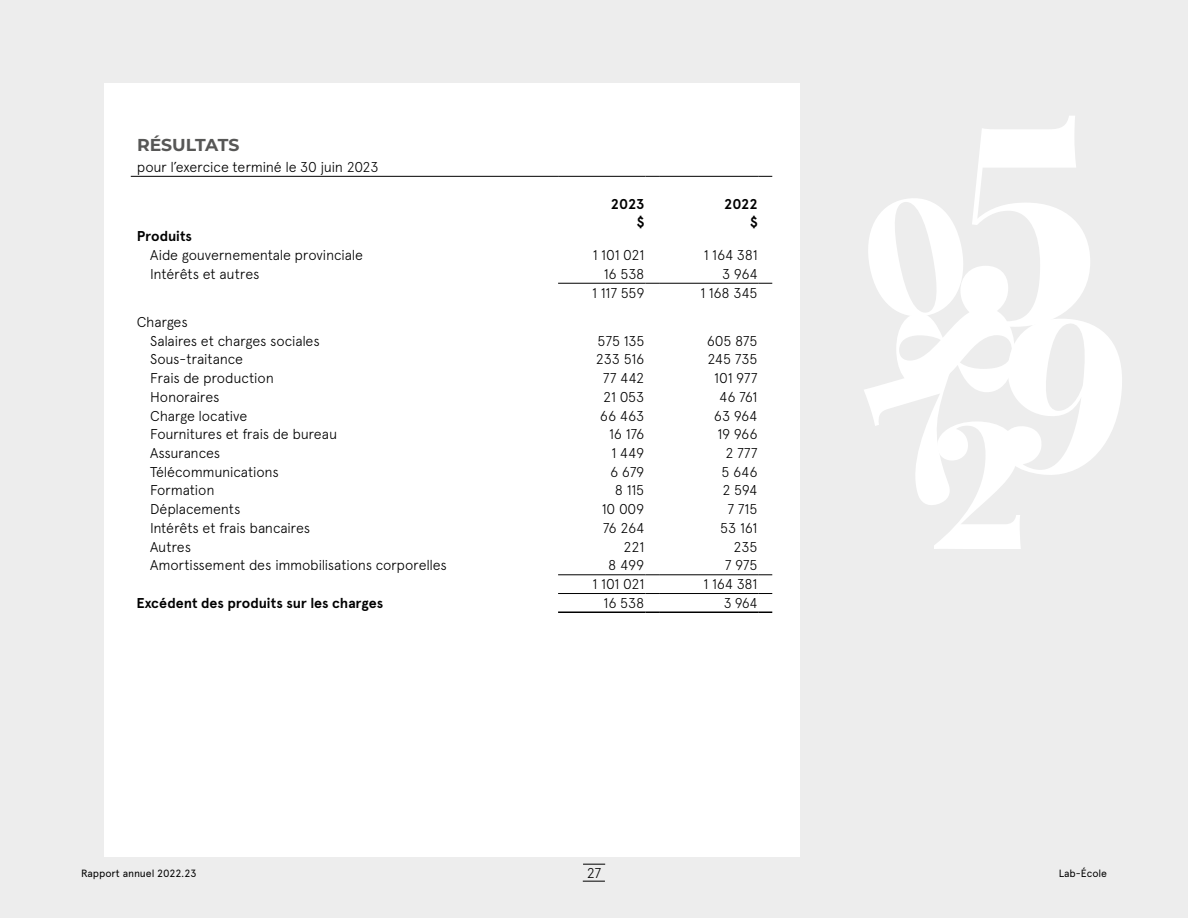
<style>
.page{position:relative;width:1188px;height:918px;background:#ededed}
.page>*{position:absolute;margin:0;border:0;box-sizing:border-box;transform-origin:0 0}
.t1{font:700 17.25px "Montserrat";letter-spacing:-.005em;color:#575756}
.t2{font:300 14.25px/18.8px "Apercu";letter-spacing:-.015em;color:#000}
.t3{font:700 14.25px "Apercu";letter-spacing:-.005em;color:#000}
.t4{font:10.5px "Apercu";letter-spacing:-.01em;color:#000}
</style>
<div class="page">
<svg style="left:583px;top:864px;width:22px;height:1px"></svg>
<svg style="left:583px;top:881px;width:22px;height:1px"></svg>
<div style="left:104px;top:83px;width:696px;height:773px;background:#fff"></div>
<hr style="left:558px;top:176px;width:88px;height:1px;background:#000">
<svg style="left:646px;top:176px;width:13px;height:1px"></svg>
<hr style="left:659px;top:176px;width:100px;height:1px;background:#000">
<svg style="left:759px;top:176px;width:13px;height:1px"></svg>
<hr style="left:131px;top:176px;width:427px;height:1px;background:#000">
<hr style="left:558px;top:283px;width:88px;height:1px;background:#000">
<svg style="left:646px;top:283px;width:13px;height:1px"></svg>
<hr style="left:659px;top:283px;width:100px;height:1px;background:#000">
<svg style="left:759px;top:283px;width:13px;height:1px"></svg>
<hr style="left:558px;top:574px;width:88px;height:1px;background:#000">
<svg style="left:646px;top:574px;width:13px;height:1px"></svg>
<hr style="left:659px;top:574px;width:100px;height:1px;background:#000">
<svg style="left:759px;top:574px;width:13px;height:1px"></svg>
<hr style="left:558px;top:593px;width:88px;height:1px;background:#000">
<svg style="left:646px;top:593px;width:13px;height:1px"></svg>
<hr style="left:659px;top:593px;width:100px;height:1px;background:#000">
<svg style="left:759px;top:593px;width:13px;height:1px"></svg>
<hr style="left:558px;top:612px;width:88px;height:1px;background:#000">
<svg style="left:646px;top:612px;width:13px;height:1px"></svg>
<hr style="left:659px;top:612px;width:100px;height:1px;background:#000">
<svg style="left:759px;top:612px;width:13px;height:1px"></svg>
<p class="t1" style="left:137px;top:133px;width:104px">RÉSULTATS</p>
<p class="t2" style="left:137px;top:158px;width:244px">pour l’exercice terminé le 30 juin 2023</p>
<p class="t3" style="left:611px;top:196px;width:35px">2023</p>
<p class="t3" style="left:724px;top:196px;width:35px">2022</p>
<p class="t3" style="left:637px;top:213px;width:9px">$</p>
<p class="t3" style="left:750px;top:213px;width:9px">$</p>
<p class="t3" style="left:137px;top:228px;width:57px">Produits</p>
<p class="t2" style="left:150px;top:246px;width:214px">Aide gouvernementale provinciale</p>
<p class="t2" style="left:593px;top:246px;width:53px">1 101 021</p>
<p class="t2" style="left:704px;top:246px;width:55px">1 164 381</p>
<p class="t2" style="left:150px;top:264px;width:111px">Intérêts et autres</p>
<p class="t2" style="left:604px;top:264px;width:42px">16 538</p>
<p class="t2" style="left:722px;top:264px;width:37px">3 964</p>
<p class="t2" style="left:592px;top:283px;width:54px">1 117 559</p>
<p class="t2" style="left:700px;top:283px;width:59px">1 168 345</p>
<p class="t2" style="left:150px;top:312px;width:171px;text-indent:-13px">Charges<br>Salaires et charges sociales</p>
<p class="t2" style="left:598px;top:331px;width:48px">575 135</p>
<p class="t2" style="left:707px;top:331px;width:52px">605 875</p>
<p class="t2" style="left:150px;top:350px;width:94px">Sous-traitance</p>
<p class="t2" style="left:596px;top:350px;width:50px">233 516</p>
<p class="t2" style="left:707px;top:350px;width:52px">245 735</p>
<p class="t2" style="left:150px;top:369px;width:125px">Frais de production</p>
<p class="t2" style="left:603px;top:369px;width:43px">77 442</p>
<p class="t2" style="left:714px;top:369px;width:45px">101 977</p>
<p class="t2" style="left:150px;top:387px;width:71px">Honoraires</p>
<p class="t2" style="left:603px;top:387px;width:43px">21 053</p>
<p class="t2" style="left:719px;top:387px;width:40px">46 761</p>
<p class="t2" style="left:150px;top:406px;width:99px">Charge locative</p>
<p class="t2" style="left:600px;top:406px;width:46px">66 463</p>
<p class="t2" style="left:714px;top:406px;width:45px">63 964</p>
<p class="t2" style="left:150px;top:425px;width:189px">Fournitures et frais de bureau</p>
<p class="t2" style="left:609px;top:425px;width:37px">16 176</p>
<p class="t2" style="left:717px;top:425px;width:42px">19 966</p>
<p class="t2" style="left:150px;top:444px;width:72px">Assurances</p>
<p class="t2" style="left:611px;top:444px;width:34px">1 449</p>
<p class="t2" style="left:725px;top:444px;width:34px">2 777</p>
<p class="t2" style="left:150px;top:462px;width:130px">Télécommunications</p>
<p class="t2" style="left:610px;top:462px;width:36px">6 679</p>
<p class="t2" style="left:721px;top:462px;width:38px">5 646</p>
<p class="t2" style="left:150px;top:481px;width:66px">Formation</p>
<p class="t2" style="left:615px;top:481px;width:31px">8 115</p>
<p class="t2" style="left:722px;top:481px;width:37px">2 594</p>
<p class="t2" style="left:150px;top:500px;width:92px">Déplacements</p>
<p class="t2" style="left:602px;top:500px;width:44px">10 009</p>
<p class="t2" style="left:727px;top:500px;width:32px">7 715</p>
<p class="t2" style="left:150px;top:518px;width:162px">Intérêts et frais bancaires</p>
<p class="t2" style="left:603px;top:518px;width:43px">76 264</p>
<p class="t2" style="left:720px;top:518px;width:39px">53 161</p>
<p class="t2" style="left:150px;top:537px;width:43px">Autres</p>
<p class="t2" style="left:623px;top:537px;width:22px">221</p>
<p class="t2" style="left:733px;top:537px;width:26px">235</p>
<p class="t2" style="left:150px;top:556px;width:298px">Amortissement des immobilisations corporelles</p>
<p class="t2" style="left:608px;top:556px;width:37px">8 499</p>
<p class="t2" style="left:725px;top:556px;width:34px">7 975</p>
<p class="t2" style="left:593px;top:575px;width:53px">1 101 021</p>
<p class="t2" style="left:704px;top:575px;width:55px">1 164 381</p>
<p class="t3" style="left:137px;top:594px;width:248px">Excédent des produits sur les charges</p>
<p class="t2" style="left:604px;top:593px;width:42px">16 538</p>
<p class="t2" style="left:724px;top:593px;width:35px">3 964</p>
<p class="t2" style="left:587px;top:863px;width:16px">27</p>
<p class="t4" style="left:81px;top:867px;width:117px">Rapport annuel 2022.23</p>
<p class="t4" style="left:1059px;top:867px;width:50px">Lab-École</p>
</div>
